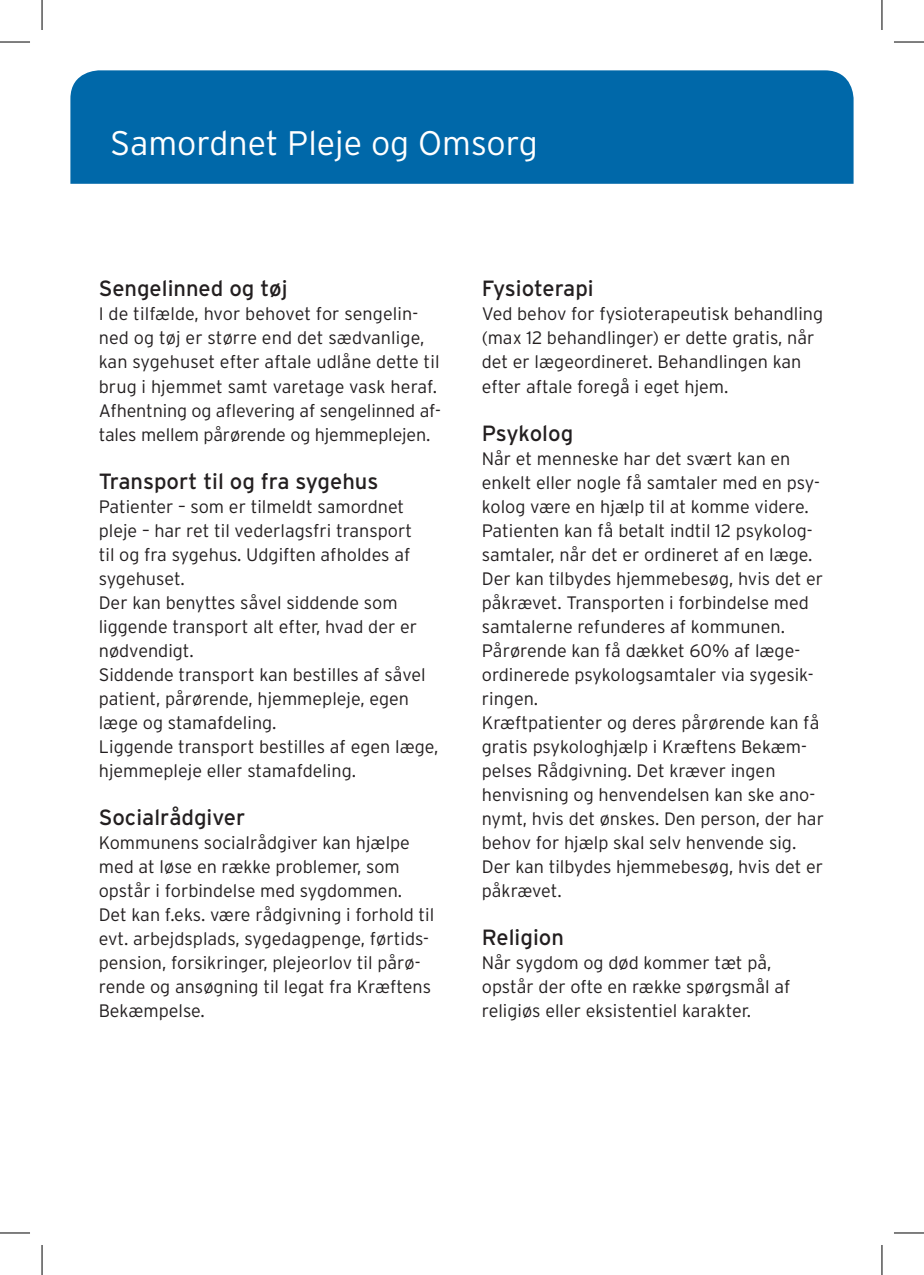
<style>
.page{position:relative;width:924px;height:1275px;background:#fff}
.page>*{position:absolute;margin:0;border:0;box-sizing:border-box;transform-origin:0 0}
.t1{font:300 34px "Interstate";color:#fff}
.t2{font:22px "Interstate";color:#231f20}
.t3{font:300 18px/24px "Interstate";color:#231f20}
</style>
<div class="page">
<div style="left:70px;top:70px;width:783px;height:114px;background:#0068a9"></div>
<hr style="left:0;top:42px;width:30px;height:1px;background:#000">
<hr style="left:893px;top:42px;width:30px;height:1px;background:#000">
<hr style="left:0;top:1232px;width:30px;height:1px;background:#000">
<hr style="left:893px;top:1232px;width:30px;height:1px;background:#000">
<hr style="left:42px;top:0;width:1px;height:30px;background:#000">
<hr style="left:42px;top:1245px;width:1px;height:30px;background:#000">
<hr style="left:881px;top:0;width:1px;height:30px;background:#000">
<hr style="left:881px;top:1245px;width:1px;height:30px;background:#000">
<h1 class="t1" style="left:110px;top:124px;width:429px">Samordnet Pleje og Omsorg</h1>
<p class="t2" style="left:99px;top:276px;width:190px">Sengelinned og tøj</p>
<p class="t3" style="left:99px;top:302px;width:343px">I de tilfælde, hvor behovet for sengelin&shy;ned og tøj er større end det sædvanlige, kan sygehuset efter aftale udlåne dette til brug i hjemmet samt varetage vask heraf.<br>Afhentning og aflevering af sengelinned af&shy;tales mellem pårørende og hjemmeplejen.</p>
<p class="t2" style="left:99px;top:468px;width:281px">Transport til og fra sygehus</p>
<p class="t3" style="left:99px;top:494px;width:341px">Patienter – som er tilmeldt samordnet pleje – har ret til vederlagsfri transport<br>til og fra sygehus. Udgiften afholdes af sygehuset.<br>Der kan benyttes såvel siddende som liggende transport alt efter, hvad der er nødvendigt.<br>Siddende transport kan bestilles af såvel patient, pårørende, hjemmepleje, egen læge og stamafdeling.<br>Liggende transport bestilles af egen læge, hjemmepleje eller stamafdeling.</p>
<p class="t2" style="left:99px;top:804px;width:148px">Socialrådgiver</p>
<p class="t3" style="left:99px;top:830px;width:337px">Kommunens socialrådgiver kan hjælpe med at løse en række problemer, som opstår i forbindelse med sygdommen.<br>Det kan f.eks. være rådgivning i forhold til evt. arbejdsplads, sygedagpenge, førtids&shy;pension, forsikringer, plejeorlov til pårø&shy;rende og ansøgning til legat fra Kræftens Bekæmpelse.</p>
<p class="t2" style="left:481px;top:276px;width:113px">Fysioterapi</p>
<p class="t3" style="left:481px;top:302px;width:343px">Ved behov for fysioterapeutisk behandling (max 12 behandlinger) er dette gratis, når det er lægeordineret. Behandlingen kan efter aftale foregå i eget hjem.</p>
<p class="t2" style="left:481px;top:420px;width:93px">Psykolog</p>
<p class="t3" style="left:481px;top:446px;width:343px">Når et menneske har det svært kan en enkelt eller nogle få samtaler med en psy&shy;kolog være en hjælp til at komme videre.<br>Patienten kan få betalt indtil 12 psykolog&shy;samtaler, når det er ordineret af en læge.<br>Der kan tilbydes hjemmebesøg, hvis det er påkrævet. Transporten i forbindelse med samtalerne refunderes af kommunen.<br>Pårørende kan få dækket 60% af læge&shy;ordinerede psykologsamtaler via sygesik&shy;ringen.<br>Kræftpatienter og deres pårørende kan få gratis psykologhjælp i Kræftens Bekæm&shy;pelses Rådgivning. Det kræver ingen henvisning og henvendelsen kan ske ano&shy;nymt, hvis det ønskes. Den person, der har behov for hjælp skal selv henvende sig.<br>Der kan tilbydes hjemmebesøg, hvis det er påkrævet.</p>
<p class="t2" style="left:481px;top:924px;width:84px">Religion</p>
<p class="t3" style="left:481px;top:950px;width:310px">Når sygdom og død kommer tæt på, opstår der ofte en række spørgsmål af religiøs eller eksistentiel karakter.</p>
</div>
